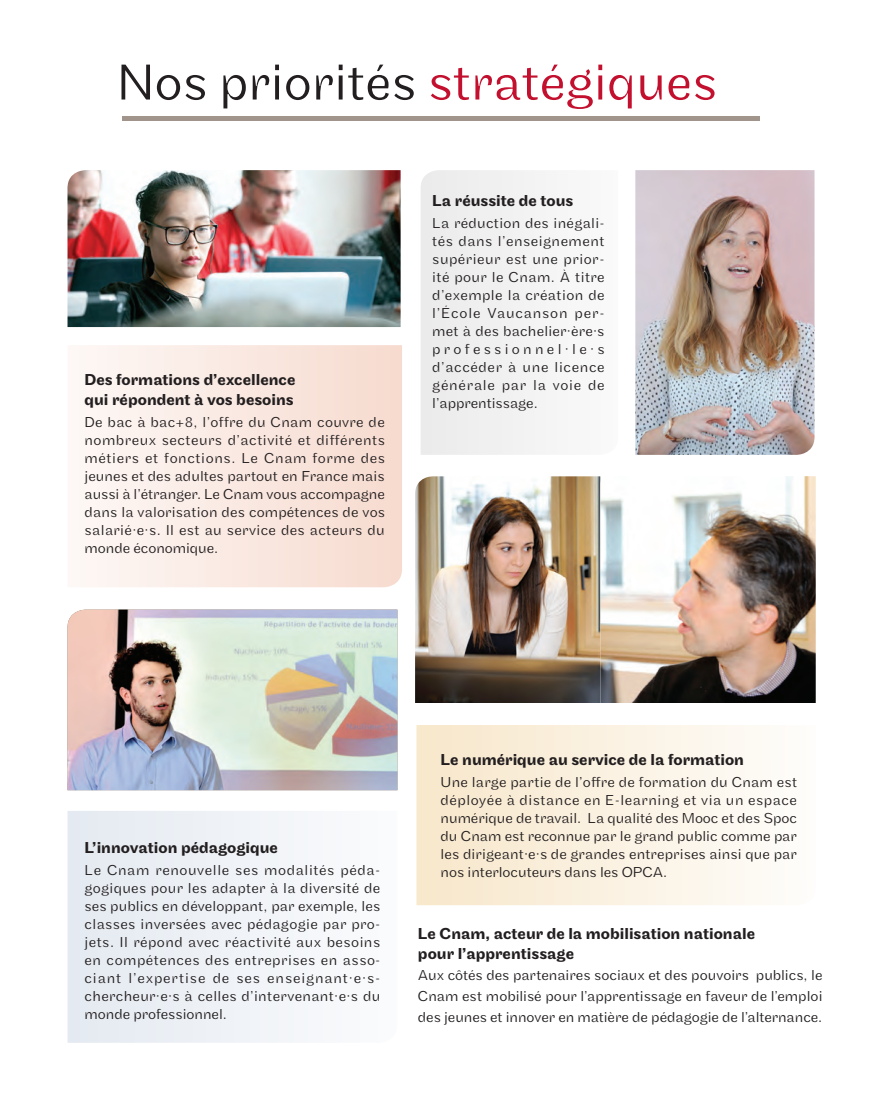
<style>
.page{position:relative;width:888px;height:1109px;background:#fff}
.page>*{position:absolute;margin:0;border:0;box-sizing:border-box;transform-origin:0 0}
.t1{font:300 52.5px "Maple";color:#231f20}
.t2{font:500 16.5px/19.8px "Maple";color:#231f20}
.t3{font:300 15px/18px "Maple";letter-spacing:.01em;color:#231f20;text-align:justify}
.s1{color:#c3102e}
</style>
<div class="page">
<svg style="left:416px;top:725px;width:345px;height:180px;background:#faf0df"></svg>
<img style="left:415px;top:476px;width:185px;height:227px">
<hr style="left:122px;top:117px;width:637px;height:4px;background:#a1948a">
<svg style="left:79px;top:345px;width:323px;height:242px;fill:#faeae3"></svg>
<div style="left:421px;top:170px;width:125px;height:285px;background:#f0f0f0"></div>
<img style="left:635px;top:170px;width:179px;height:285px">
<img style="left:68px;top:170px;width:333px;height:157px">
<div style="left:68px;top:811px;width:240px;height:232px;background:#ecf0f5"></div>
<img style="left:68px;top:610px;width:329px;height:180px">
<img style="left:600px;top:476px;width:216px;height:227px">
<p class="t1" style="left:117px;top:52px;width:602px">Nos priorités <span class="s1">stratégiques</span></p>
<p class="t2" style="left:85px;top:370px;width:212px">Des formations d’excellence qui répondent à vos besoins</p>
<p class="t3" style="left:85px;top:413px;width:302px">De bac à bac+8, l’offre du Cnam couvre de nombreux secteurs d’activité et différents métiers et fonctions. Le Cnam forme des jeunes et des adultes partout en France mais aussi à l’étranger. Le Cnam vous accompagne dans la valorisation des compétences de vos salarié·e·s. Il est au service des acteurs du monde économique.</p>
<p class="t2" style="left:432px;top:191px;width:143px">La réussite de tous</p>
<p class="t3" style="left:432px;top:214px;width:174px">La réduction des inégali&shy;tés dans l’enseignement supérieur est une prior&shy;ité pour le Cnam. À titre d’exemple la création de l’École Vaucanson per&shy;met à des bachelier·ère·s professionnel·le·s d’accéder à une licence générale par la voie de l’apprentissage.</p>
<p class="t2" style="left:85px;top:838px;width:195px">L’innovation pédagogique</p>
<p class="t3" style="left:85px;top:861px;width:297px">Le Cnam renouvelle ses modalités péda&shy;gogiques pour les adapter à la diversité de ses publics en développant, par exemple, les classes inversées avec pédagogie par pro&shy;jets. Il répond avec réactivité aux besoins en compétences des entreprises en asso&shy;ciant l’expertise de ses enseignant·e·s&shy;chercheur·e·s à celles d’intervenant·e·s du monde professionnel.</p>
<p class="t2" style="left:441px;top:750px;width:305px">Le numérique au service de la formation</p>
<p class="t3" style="left:441px;top:773px;width:358px">Une large partie de l’offre de formation du Cnam est déployée à distance en E-learning et via un espace numérique de travail. La qualité des Mooc et des Spoc du Cnam est reconnue par le grand public comme par les dirigeant·e·s de grandes entreprises ainsi que par nos interlocuteurs dans les OPCA.</p>
<p class="t2" style="left:418px;top:924px;width:339px">Le Cnam, acteur de la mobilisation nationale pour l’apprentissage</p>
<p class="t3" style="left:418px;top:964px;width:406px;line-height:21px">Aux côtés des partenaires sociaux et des pouvoirs publics, le Cnam est mobilisé pour l’apprentissage en faveur de l’emploi des jeunes et innover en matière de pédagogie de l’alternance.</p>
</div>
